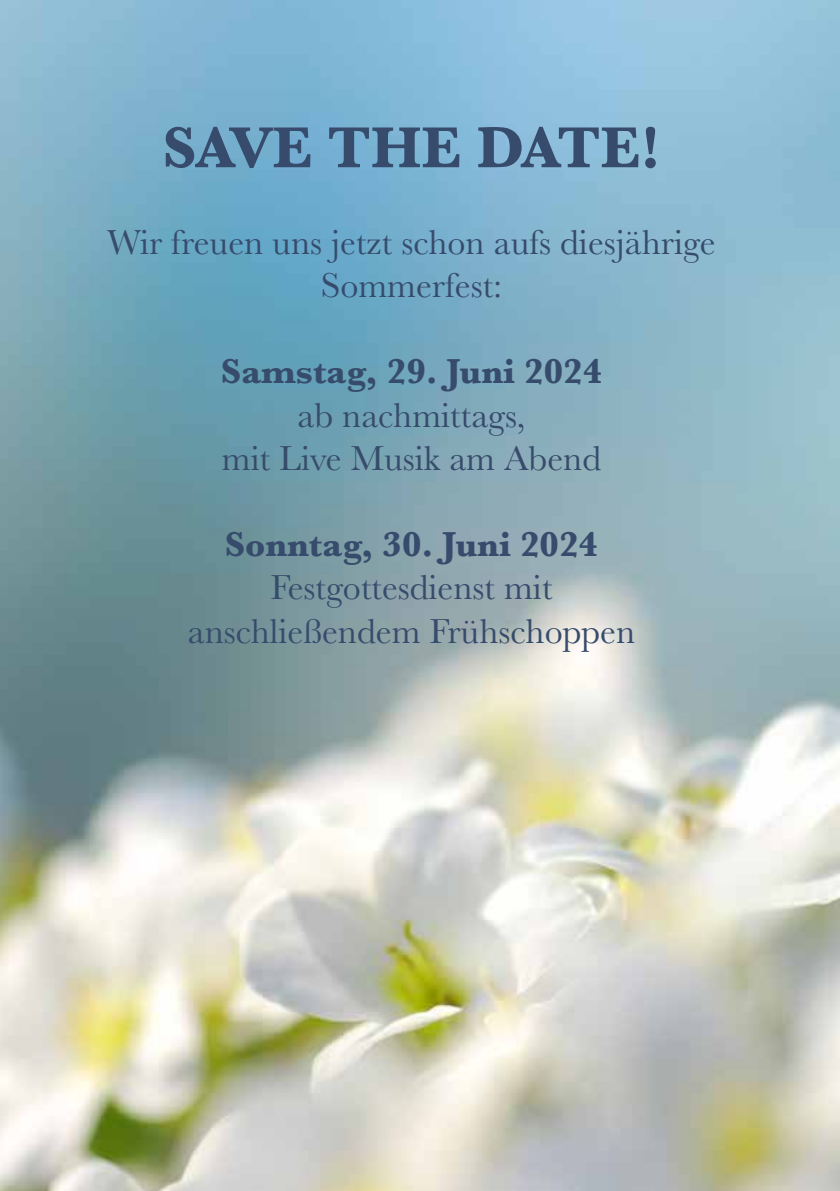
<style>
.page{position:relative;width:840px;height:1191px;background:#fff}
.page>*{position:absolute;margin:0;border:0;box-sizing:border-box;transform-origin:0 0}
.t1{font:700 60px "Baskerville";color:#374c6c}
.t2{font:36px/43.2px "Baskerville";color:#374c6c;text-align:center}
.t3{font:700 36px "Baskerville";color:#374c6c}
</style>
<div class="page">
<img style="left:0;top:0;width:839px;height:1191px">
<h1 class="t1" style="left:162px;top:106px;width:499px">SAVE THE DATE!</h1>
<p class="t2" style="left:107px;top:221px;width:609px">Wir freuen uns jetzt schon aufs diesjährige<br>Sommerfest:</p>
<p class="t3" style="left:220px;top:346px;width:383px">Samstag, 29. Juni 2024</p>
<p class="t2" style="left:222px;top:394px;width:380px">ab nachmittags,<br>mit Live Musik am Abend</p>
<p class="t3" style="left:225px;top:519px;width:374px">Sonntag, 30. Juni 2024</p>
<p class="t2" style="left:188px;top:566px;width:448px">Festgottesdienst mit anschließendem Frühschoppen</p>
</div>
